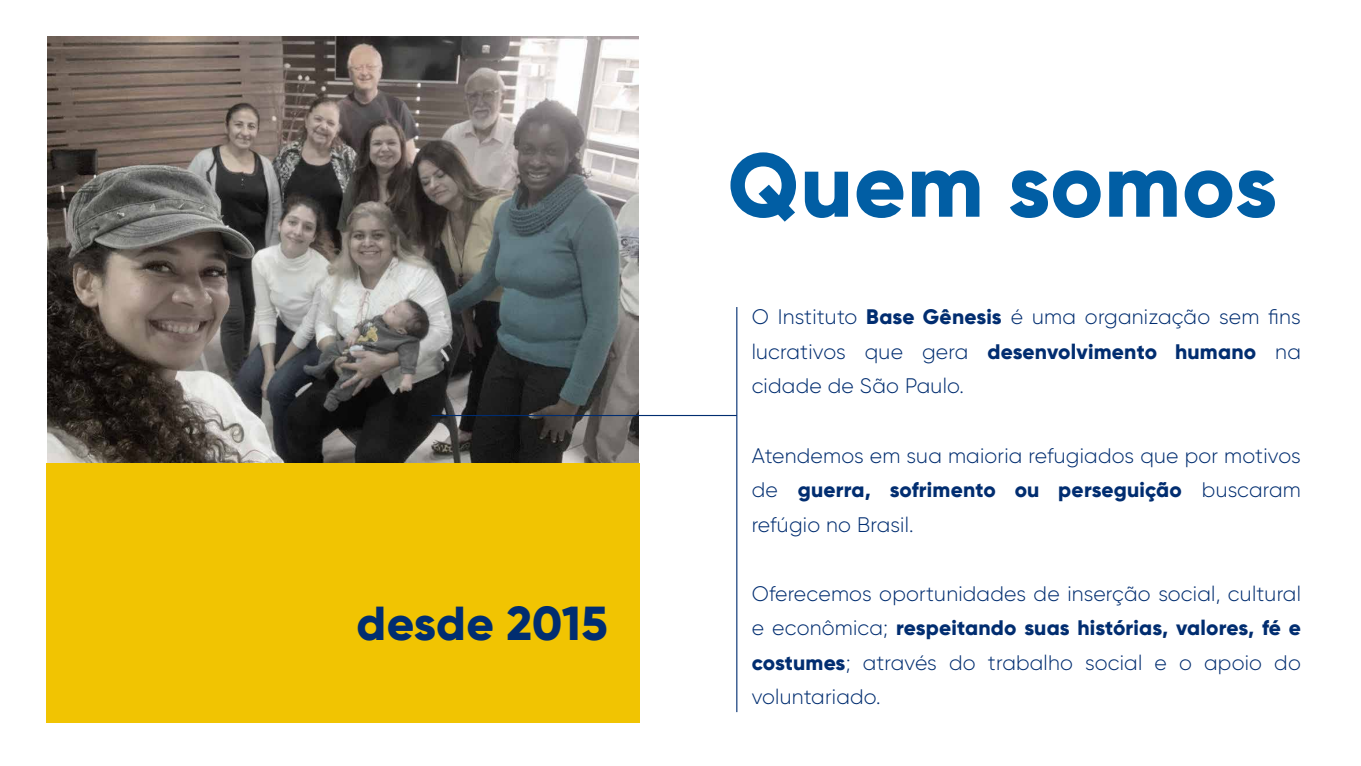
<style>
.page{position:relative;width:1361px;height:766px;background:#fff}
.page>*{position:absolute;margin:0;border:0;box-sizing:border-box;transform-origin:0 0}
.t1{font:800 90px "Gilroy";letter-spacing:.01em;color:#015ea4}
.t2{font:800 47.7px "Gilroy";color:#012d70}
.t3{font:300 21px/34.5px "Gilroy";letter-spacing:.01em;color:#012d70;text-align:justify}
.s1{font-weight:800}
</style>
<div class="page">
<img style="left:47px;top:37px;width:591px;height:426px">
<div style="left:46px;top:463px;width:593px;height:259px;background:#f1c402"></div>
<hr style="left:431px;top:415px;width:306px;height:1px;background:#012d70">
<hr style="left:736px;top:307px;width:1px;height:405px;background:#012d70">
<h2 class="t2" style="left:356px;top:593px;width:253px">desde 2015</h2>
<h1 class="t1" style="left:728px;top:128px;width:551px">Quem somos</h1>
<p class="t3" style="left:751px;top:299px;width:551px">O Instituto <span class="s1">Base Gênesis</span> é uma organização sem fins lucrativos que gera <span class="s1">desenvolvimento humano</span> na cidade de São Paulo.</p>
<p class="t3" style="left:751px;top:437px;width:551px">Atendemos em sua maioria refugiados que por motivos de <span class="s1">guerra, sofrimento ou perseguição</span> buscaram refúgio no Brasil.</p>
<p class="t3" style="left:751px;top:575px;width:551px">Oferecemos oportunidades de inserção social, cultural e econômica; <span class="s1">respeitando suas histórias, valores, fé e costumes</span>; através do trabalho social e o apoio do voluntariado.</p>
</div>
